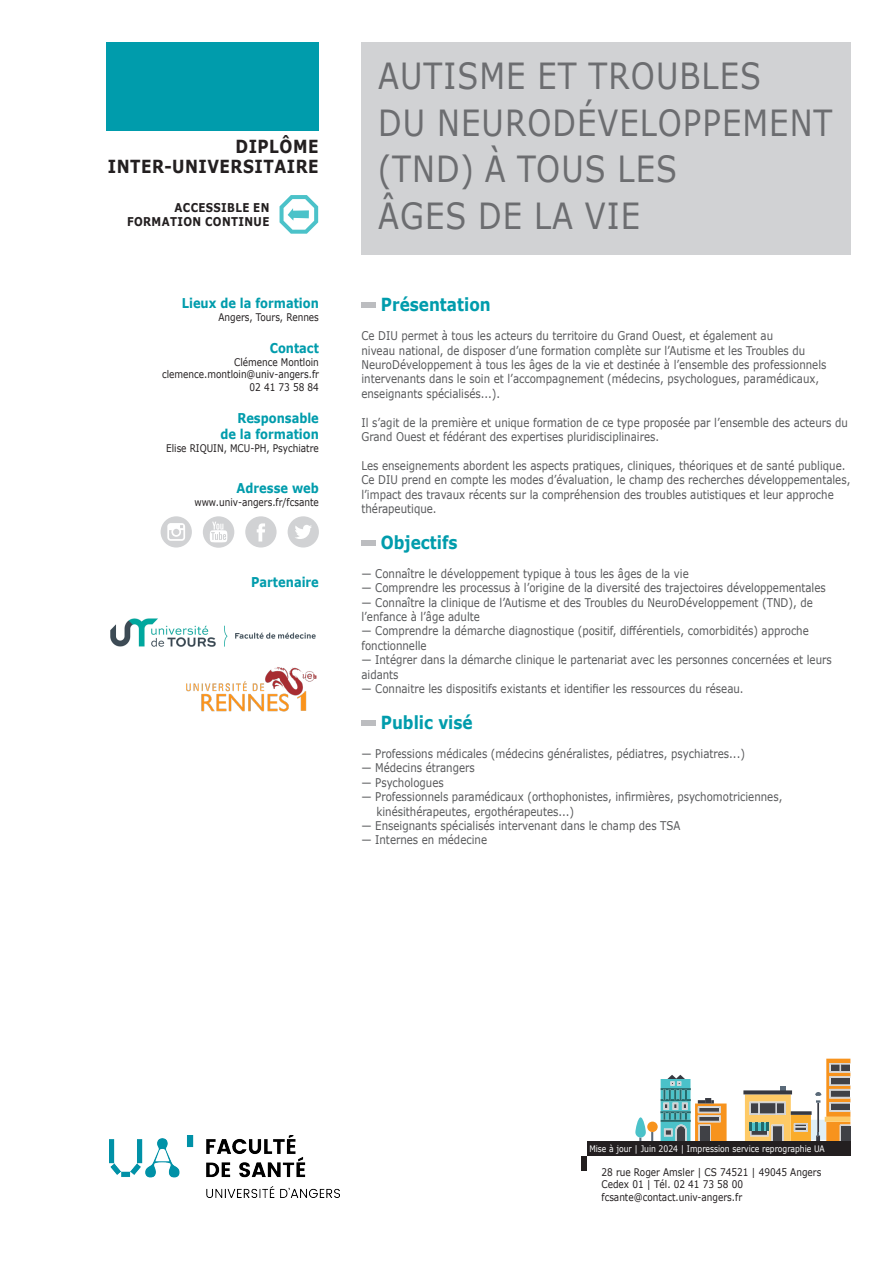
<style>
.page{position:relative;width:893px;height:1263px;background:#fff}
.page>*{position:absolute;margin:0;border:0;box-sizing:border-box;transform-origin:0 0}
.t1{font:36px/46.5px "Verdana";letter-spacing:.035em;color:#6c6d70;scale:.85 1}
.t2{font:700 18px "Verdana";color:#009cac;scale:.85 1}
.t3{font:700 18px "Verdana";letter-spacing:.035em;color:#231f20;scale:.85 1}
.t4{font:700 13.5px "Verdana";color:#009cac;scale:.85 1}
.t5{font:700 12.15px "Verdana";letter-spacing:.035em;color:#231f20;scale:.85 1}
.t6{font:12px/14.4px "Verdana";color:#57585a;scale:.85 1}
.t7{font:10.5px/12.6px "Verdana";color:#231f20;scale:.85 1}
.t8{font:9px "Verdana";color:#fff;scale:.85 1}
</style>
<div class="page">
<div style="left:361px;top:43px;width:489px;height:212px;background:#d1d2d4"></div>
<div style="left:106px;top:43px;width:213px;height:88px;background:#009cac"></div>
<div style="left:581px;top:1156px;width:6px;height:14px;background:#231f20"></div>
<svg style="left:617px;top:1059px;width:233px;height:83px"></svg>
<div style="left:841px;top:1126px;width:9px;height:15px;background:#404146"></div>
<img style="left:110px;top:1135px;width:230px;height:62px">
<div style="left:587px;top:1142px;width:263px;height:14px;background:#231f20"></div>
<div style="left:361px;top:302px;width:15px;height:6px;background:#bcbdc0"></div>
<div style="left:361px;top:540px;width:15px;height:6px;background:#bcbdc0"></div>
<div style="left:361px;top:720px;width:15px;height:6px;background:#bcbdc0"></div>
<svg style="left:161px;top:516px;width:31px;height:31px"></svg>
<svg style="left:203px;top:516px;width:31px;height:32px"></svg>
<svg style="left:245px;top:516px;width:32px;height:31px"></svg>
<svg style="left:288px;top:516px;width:31px;height:31px"></svg>
<svg style="left:280px;top:195px;width:38px;height:39px"></svg>
<img style="left:110px;top:618px;width:206px;height:29px">
<img style="left:186px;top:667px;width:130px;height:44px">
<p class="t3" style="left:235px;top:134px;width:99px">DIPLÔME</p>
<p class="t3" style="left:108px;top:153px;width:249px">INTER-UNIVERSITAIRE</p>
<p class="t5" style="left:175px;top:199px;width:113px">ACCESSIBLE EN</p>
<p class="t5" style="left:127px;top:213px;width:169px">FORMATION CONTINUE</p>
<p class="t4" style="left:182px;top:293px;width:163px">Lieux de la formation</p>
<p class="t7" style="left:218px;top:310px;width:120px">Angers, Tours, Rennes</p>
<p class="t4" style="left:270px;top:338px;width:59px">Contact</p>
<p class="t7" style="left:234px;top:355px;width:101px">Clémence Montloin</p>
<p class="t7" style="left:162px;top:368px;width:186px">clemence.montloin@univ-angers.fr</p>
<p class="t7" style="left:250px;top:381px;width:83px">02 41 73 58 84</p>
<p class="t4" style="left:237px;top:409px;width:97px">Responsable</p>
<p class="t4" style="left:220px;top:425px;width:117px">de la formation</p>
<p class="t7" style="left:166px;top:442px;width:181px">Elise RIQUIN, MCU-PH, Psychiatre</p>
<p class="t4" style="left:237px;top:479px;width:98px">Adresse web</p>
<p class="t7" style="left:194px;top:496px;width:148px">www.univ-angers.fr/fcsante</p>
<p class="t4" style="left:251px;top:572px;width:81px">Partenaire</p>
<p class="t1" style="left:378px;top:53px;width:452px">AUTISME ET TROUBLES</p>
<p class="t1" style="left:378px;top:99px;width:537px">DU NEURODÉVELOPPEMENT (TND) À TOUS LES</p>
<p class="t1" style="left:378px;top:192px;width:310px">ÂGES DE LA VIE</p>
<p class="t2" style="left:381px;top:292px;width:131px">Présentation</p>
<p class="t6" style="left:361px;top:329px;width:549px">Ce DIU permet à tous les acteurs du territoire du Grand Ouest, et également au<br>niveau national, de disposer d’une formation complète sur l’Autisme et les Troubles du NeuroDéveloppement à tous les âges de la vie et destinée à l’ensemble des professionnels intervenants dans le soin et l’accompagnement (médecins, psychologues, paramédicaux, enseignants spécialisés...).</p>
<p class="t6" style="left:361px;top:415px;width:574px">Il s’agit de la première et unique formation de ce type proposée par l’ensemble des acteurs du<br>Grand Ouest et fédérant des expertises pluridisciplinaires.</p>
<p class="t6" style="left:361px;top:458px;width:577px">Les enseignements abordent les aspects pratiques, cliniques, théoriques et de santé publique.<br>Ce DIU prend en compte les modes d’évaluation, le champ des recherches développementales, l’impact des travaux récents sur la compréhension des troubles autistiques et leur approche</p>
<p class="t6" style="left:361px;top:501px;width:90px">thérapeutique.</p>
<p class="t2" style="left:381px;top:530px;width:92px">Objectifs</p>
<p class="t6" style="left:361px;top:566px;width:387px">— Connaître le développement typique à tous les âges de la vie</p>
<p class="t6" style="left:361px;top:581px;width:548px">— Comprendre les processus à l’origine de la diversité des trajectoires développementales</p>
<p class="t6" style="left:361px;top:595px;width:533px">— Connaître la clinique de l’Autisme et des Troubles du NeuroDéveloppement (TND), de l’enfance à l’âge adulte</p>
<p class="t6" style="left:361px;top:624px;width:528px">— Comprendre la démarche diagnostique (positif, différentiels, comorbidités) approche fonctionnelle</p>
<p class="t6" style="left:361px;top:653px;width:555px">— Intégrer dans la démarche clinique le partenariat avec les personnes concernées et leurs aidants</p>
<p class="t6" style="left:361px;top:681px;width:451px">— Connaitre les dispositifs existants et identifier les ressources du réseau.</p>
<p class="t2" style="left:381px;top:710px;width:110px">Public visé</p>
<p class="t6" style="left:361px;top:746px;width:453px">— Professions médicales (médecins généralistes, pédiatres, psychiatres...)</p>
<p class="t6" style="left:361px;top:761px;width:135px">— Médecins étrangers</p>
<p class="t6" style="left:361px;top:775px;width:98px">— Psychologues</p>
<p class="t6" style="left:376px;top:789px;width:479px;text-indent:-15px">— Professionnels paramédicaux (orthophonistes, infirmières, psychomotriciennes, kinésithérapeutes, ergothérapeutes...)</p>
<p class="t6" style="left:361px;top:818px;width:377px">— Enseignants spécialisés intervenant dans le champ des TSA</p>
<p class="t6" style="left:361px;top:833px;width:149px">— Internes en médecine</p>
<p class="t8" style="left:589px;top:1143px;width:279px">Mise à jour | Juin 2024 | Impression service reprographie UA</p>
<p class="t7" style="left:601px;top:1165px;width:260px">28 rue Roger Amsler | CS 74521 | 49045 Angers<br>Cedex 01 | Tél. 02 41 73 58 00</p>
<p class="t7" style="left:601px;top:1191px;width:167px">fcsante@contact.univ-angers.fr</p>
</div>
